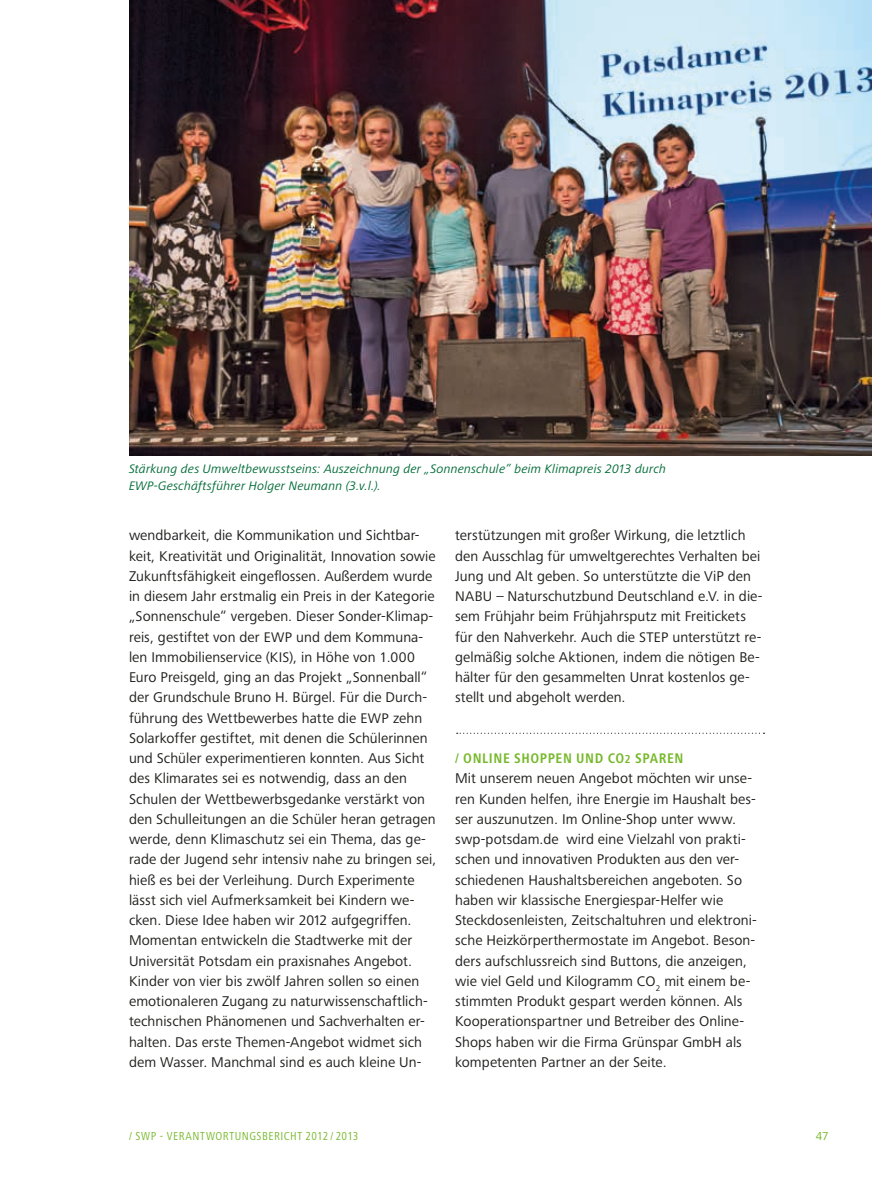
<style>
.page{position:relative;width:872px;height:1191px;background:#fff}
.page>*{position:absolute;margin:0;border:0;box-sizing:border-box;transform-origin:0 0}
.t1{font:14.7px/20.2px "Frutiger Next Pro";letter-spacing:.01em;color:#1d1d1b}
.t2{font:700 condensed 14.4px "Frutiger Next Pro";letter-spacing:.04em;color:#76b82a}
.t3{font:14.4px "Frutiger Next Pro";color:#1d1d1b}
.t4{font:italic 12.75px/17.2px "Frutiger Next Pro";letter-spacing:.015em;color:#006b37}
.t5{font:condensed 12px "Frutiger Next Pro";letter-spacing:.04em;color:#76b82a}
.t6{font:12px "Frutiger Next Pro";color:#76b82a}
.s1{font-size:14.4px}
.s2{font-size:12px}
</style>
<div class="page">
<img style="left:129px;top:0;width:743px;height:455px">
<svg style="left:457px;top:732px;width:307px;height:2px"></svg>
<p class="t4" style="left:129px;top:460px;width:538px">Stärkung des Umweltbewusstseins: Auszeichnung der „Sonnenschule” beim Klimapreis 2013 durch<br>EWP-Geschäftsführer Holger Neumann (3.v.l.).</p>
<p class="t1" style="left:455px;top:525px;width:307px">terstützungen mit großer Wirkung, die letztlich den Ausschlag für umweltgerechtes Verhalten bei<br>Jung und Alt geben. So unterstützte die ViP den</p>
<p class="t3" style="left:455px;top:588px;width:10px">NABU</p>
<p class="t1" style="left:129px;top:525px;width:309px">wendbarkeit, die Kommunikation und Sichtbar&shy;keit, Kreativität und Originalität, I nnovation sowie Zukunftsfähigkeit eingeflossen. Außerdem wurde in diesem Jahr erstmalig ein Preis in der Kategorie „Sonnenschule“ vergeben. Dieser Sonder-Klimap&shy;reis, gestiftet von der <span class="s1">EWP</span> und dem Kommuna&shy;len I mmobilienservice (<span class="s1">KIS</span>), in Höhe von <span class="s1">1.000<br></span>Euro Preisgeld, ging an das Projekt „Sonnenball“ der Grundschule Bruno H . Bürgel. Für die Durch&shy;führung des Wettbewerbes hatte die <span class="s1">EWP</span> zehn Solarkoffer gestiftet, mit denen die Schülerinnen und Schüler experimentieren konnten. Aus Sicht des Klimarates sei es notwendig, dass an den Schulen der Wettbewerbsgedanke verstärkt von den Schulleitungen an die Schüler heran getragen werde, denn Klimaschutz sei ein Thema, das ge&shy;rade der Jugend sehr intensiv nahe zu bringen sei, hieß es bei der Verleihung. Durch Experimente lässt sich viel Aufmerksamkeit bei Kindern we&shy;cken. Diese I dee haben wir <span class="s1">2012</span> aufgegriffen.<br>Momentan entwickeln die Stadtwerke mit der Universität Potsdam ein praxisnahes Angebot.<br>Kinder von vier bis zwölf Jahren sollen so einen emotionaleren Zugang zu naturwissenschaftlich&shy;technischen Phänomenen und Sachverhalten er&shy;halten. Das erste Themen-Angebot widmet sich dem Wasser. Manchmal sind es auch kleine Un-</p>
<p class="t1" style="left:455px;top:586px;width:309px;text-indent:41px">– Naturschutzbund Deutschland e.V. in die&shy;sem Frühjahr beim Frühjahrsputz mit Freitickets für den Nahverkehr. Auch die <span class="s1">STE P</span> unterstützt re&shy;gelmäßig solche Aktionen, indem die nötigen Be&shy;hälter für den gesammelten Unrat kostenlos ge&shy;stellt und abgeholt werden.</p>
<p class="t2" style="left:455px;top:750px;width:230px">/ ONLINE SHOPPEN UND CO<span class="s2">2</span> SPAREN</p>
<p class="t1" style="left:455px;top:768px;width:303px">M it unserem neuen Angebot möchten wir unse&shy;ren Kunden helfen, ihre Energie im Haushalt bes&shy;ser auszunutzen. I m Online-Shop unter www. swp-potsdam.de wird eine Vielzahl von prakti&shy;schen und innovativen Produkten aus den ver&shy;schiedenen Haushaltsbereichen angeboten. So haben wir klassische Energiespar-Helfer wie Steckdosenleisten, Zeitschaltuhren und elektroni&shy;sche H eizkörperthermostate im Angebot. Beson&shy;ders aufschlussreich sind Buttons, die anzeigen, wie viel Geld und Kilogramm <span class="s1">CO</span> <sub>2</sub> mit einem be&shy;stimmten Produkt gespart werden können. Als Kooperationspartner und Betreiber des Online-Shops haben wir die Firma Grünspar GmbH als kompetenten Partner an der Seite.</p>
<p class="t5" style="left:129px;top:1129px;width:15px">/ SWP</p>
<p class="t5" style="left:160px;top:1129px;width:200px">- VERANTWORTUNGSBERICHT 2012 / 2013</p>
<p class="t6" style="left:815px;top:1129px;width:14px">47</p>
</div>
